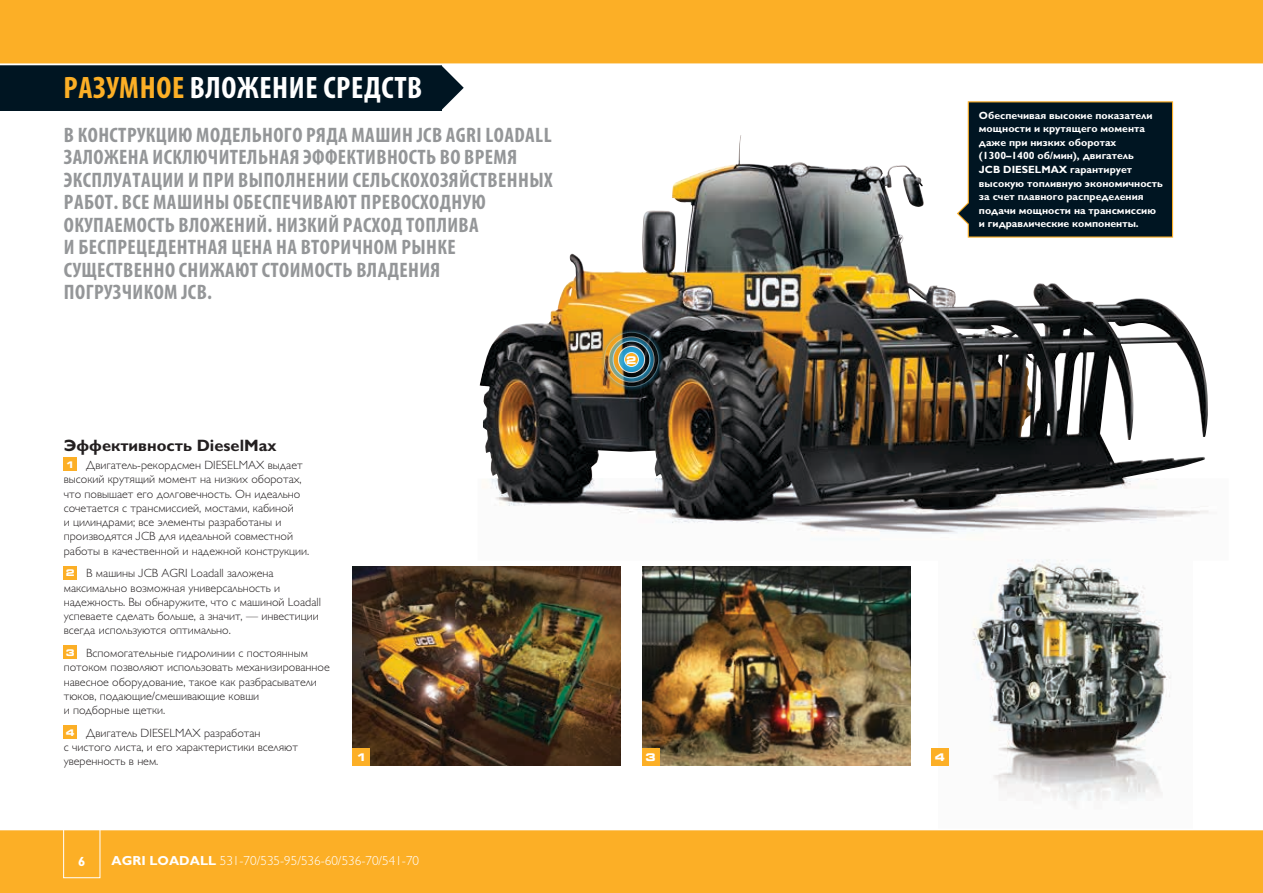
<style>
.page{position:relative;width:1263px;height:893px;background:#fff}
.page>*{position:absolute;margin:0;border:0;box-sizing:border-box;transform-origin:0 0}
.t1{font:700 condensed 31.2px "Myriad Pro";letter-spacing:.02em;color:#fff}
.t2{font:700 condensed 21px/22.5px "Myriad Pro";letter-spacing:.02em;color:#949698}
.t3{font:700 16.5px "Gill Sans Cyr";color:#231f20}
.t4{font:300 13.2px "Gill Sans Cyr";color:#fff}
.t5{font:700 13.2px "Gill Sans Cyr";color:#fff}
.t6{font:300 12px/14.2px "Gill Sans Cyr";color:#231f20}
.t7{font:700 10.5px/13.5px "Gill Sans Cyr";color:#fff}
.t8{font:700 expanded 10.5px "Square 721 BT";color:#fff}
.s1{color:#fcaf26}
.s2{font-family:"Square 721 BT";font-weight:700;font-stretch:expanded;font-size:9.15px;color:#fff}
.s3{font-family:"JCB Light";font-weight:400}
.s4{font-family:"JCB Bold";font-weight:400}
.s5{font-weight:700}
</style>
<div class="page">
<img style="left:353px;top:567px;width:268px;height:198px">
<img style="left:479px;top:136px;width:730px;height:398px">
<img style="left:938px;top:559px;width:233px;height:248px">
<svg style="left:441px;top:65px;width:23px;height:45px"></svg>
<div style="left:0;top:54px;width:441px;height:57px;background:#001522"></div>
<div style="left:0;top:0;width:1263px;height:64px;background:#fcaf26"></div>
<div style="left:0;top:829px;width:1263px;height:64px;background:#fcaf26"></div>
<hr style="left:0;top:829px;width:1263px;height:1px;background:#fff">
<hr style="left:0;top:64px;width:1263px;height:1px;background:#fff">
<div style="left:63px;top:819px;width:37px;height:59px;border:1px solid #fff"></div>
<div style="left:64px;top:458px;width:13px;height:13px;background:#fcaf26"></div>
<div style="left:64px;top:566px;width:13px;height:13px;background:#fcaf26"></div>
<div style="left:64px;top:646px;width:13px;height:13px;background:#fcaf26"></div>
<div style="left:64px;top:726px;width:13px;height:13px;background:#fcaf26"></div>
<div style="left:931px;top:748px;width:17px;height:17px;background:#fcaf26"></div>
<div style="left:353px;top:748px;width:17px;height:17px;background:#fcaf26"></div>
<svg style="left:956px;top:101px;width:218px;height:137px;background:#15262f"></svg>
<img style="left:642px;top:567px;width:268px;height:198px">
<img style="left:599px;top:327px;width:65px;height:65px">
<div style="left:642px;top:748px;width:17px;height:17px;background:#fcaf26"></div>
<h1 class="t1" style="left:64px;top:68px;width:360px"><span class="s1">РАЗУМНОЕ</span> ВЛОЖЕНИЕ СРЕДСТВ</h1>
<p class="t2" style="left:64px;top:123px;width:490px">В КОНСТРУКЦИЮ МОДЕЛЬНОГО РЯДА МАШИН JCB AGRI LOADALL ЗАЛОЖЕНА ИСКЛЮЧИТЕЛЬНАЯ ЭФФЕКТИВНОСТЬ ВО ВРЕМЯ ЭКСПЛУАТАЦИИ И ПРИ ВЫПОЛНЕНИИ СЕЛЬСКОХОЗЯЙСТВЕННЫХ РАБОТ. ВСЕ МАШИНЫ ОБЕСПЕЧИВАЮТ ПРЕВОСХОДНУЮ ОКУПАЕМОСТЬ ВЛОЖЕНИЙ. НИЗКИЙ РАСХОД ТОПЛИВА<br>И БЕСПРЕЦЕДЕНТНАЯ ЦЕНА НА ВТОРИЧНОМ РЫНКЕ СУЩЕСТВЕННО СНИЖАЮТ СТОИМОСТЬ ВЛАДЕНИЯ ПОГРУЗЧИКОМ JCB.</p>
<p class="t8" style="left:626px;top:353px;width:12px">2</p>
<h3 class="t3" style="left:64px;top:435px;width:214px">Эффективность DieselMax</h3>
<p class="t6" style="left:64px;top:458px;width:247px"><span class="s2">1</span> Двигатель-рекордсмен DIESELMAX выдает высокий крутящий момент на низких оборотах, что повышает его долговечность. Он идеально сочетается с трансмиссией, мостами, кабиной<br>и цилиндрами; все элементы разработаны и производятся <span class="s3">J</span>CB для идеальной совместной работы в качественной и надежной конструкции.</p>
<p class="t6" style="left:64px;top:566px;width:259px"><span class="s2">2</span> В машины <span class="s3">J</span>CB AGRI Loadall заложена максимально возможная универсальность и надежность. Вы обнаружите, что с машиной Loadall успеваете сделать больше, а значит, — инвестиции всегда используются оптимально.</p>
<p class="t6" style="left:64px;top:646px;width:267px"><span class="s2">3</span> Вспомогательные гидролинии с постоянным потоком позволяют использовать механизированное навесное оборудование, такое как разбрасыватели тюков, подающие/смешивающие ковши<br>и подборные щетки.</p>
<p class="t6" style="left:64px;top:726px;width:236px"><span class="s2">4</span> Двигатель DIESELMAX разработан<br>с чистого листа, и его характеристики вселяют уверенность в нем.</p>
<p class="t8" style="left:645px;top:751px;width:12px">3</p>
<p class="t8" style="left:356px;top:751px;width:12px">1</p>
<p class="t8" style="left:935px;top:751px;width:12px">4</p>
<p class="t7" style="left:979px;top:109px;width:185px">Обеспечивая высокие показатели мощности и крутящего момента даже при низких оборотах (1300–1400 об/мин), двигатель<br><span class="s4">J</span>CB DIESELMAX гарантирует высокую топливную экономичность за счет плавного распределения подачи мощности на трансмиссию и гидравлические компоненты.</p>
<p class="t5" style="left:78px;top:854px;width:9px">6</p>
<p class="t4" style="left:112px;top:853px;width:309px"><span class="s5">AGRI LOADALL</span> 531-70/535-95/536-60/536-70/541-70</p>
</div>
